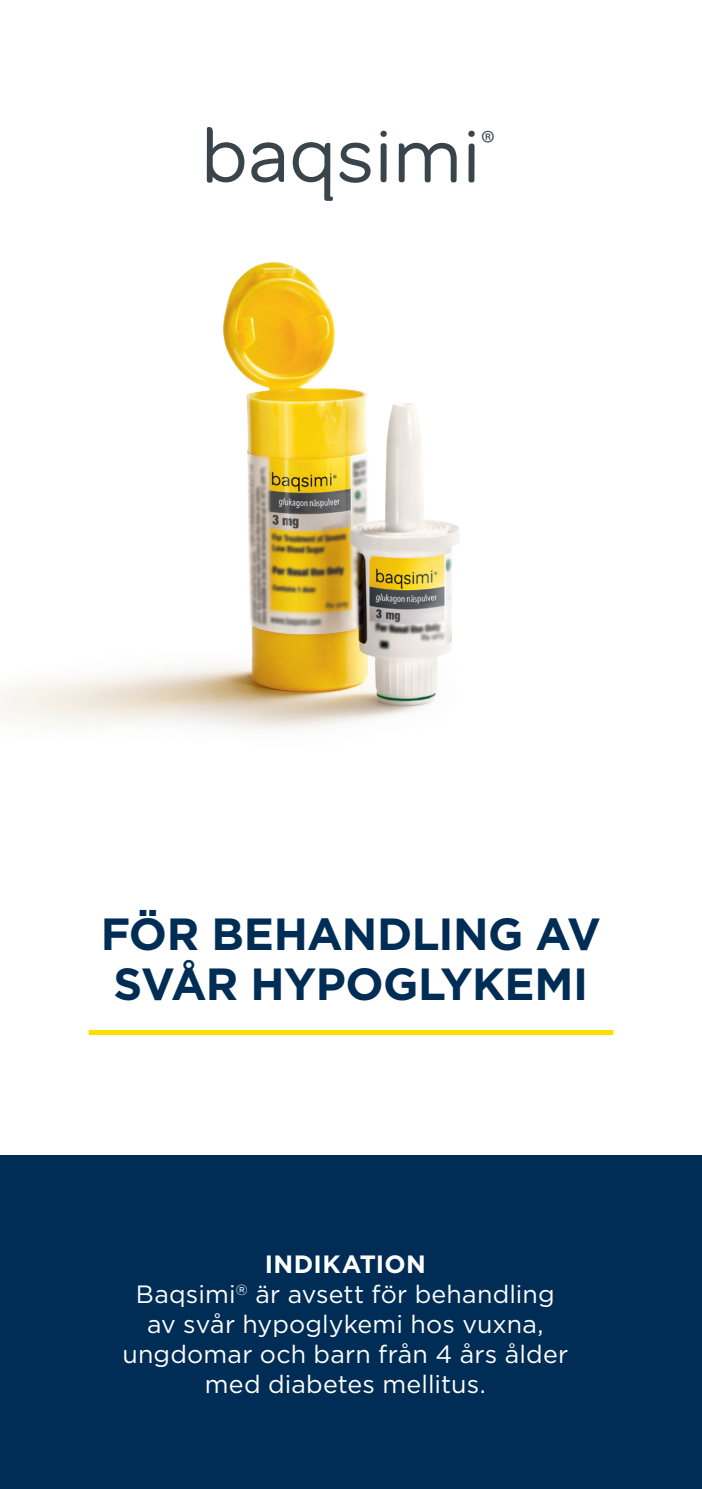
<style>
.page{position:relative;width:702px;height:1489px;background:#fff}
.page>*{position:absolute;margin:0;border:0;box-sizing:border-box;transform-origin:0 0}
.t1{font:700 45px/50px "Gotham HTF";letter-spacing:-.015em;color:#002d55}
.t2{font:300 semi-condensed 37px "Myriad Pro";color:#3a444b}
.t3{font:25px/30px "Gotham HTF";letter-spacing:.005em;color:#fff;text-align:center}
.s1{font-weight:700}
</style>
<div class="page">
<div style="left:0;top:1155px;width:702px;height:333px;background:#002d55"></div>
<svg style="left:207px;top:127px;width:6px;height:5px"></svg>
<div style="left:89px;top:1029px;width:524px;height:5px;background:#ffdf01"></div>
<img style="left:0;top:132px;width:475px;height:598px">
<h2 class="t2" style="left:481px;top:121px;width:16px">®</h2>
<h1 class="t1" style="left:101px;top:907px;width:501px">FÖR BEHANDLING AV<br>SVÅR HYPOGLYKEMI</h1>
<p class="t3" style="left:122px;top:1248px;width:447px"><span class="s1">INDIKATION<br></span>Baqsimi<sup>®</sup> är avsett för behandling av svår hypoglykemi hos vuxna, ungdomar och barn från 4 års ålder med diabetes mellitus.</p>
</div>
